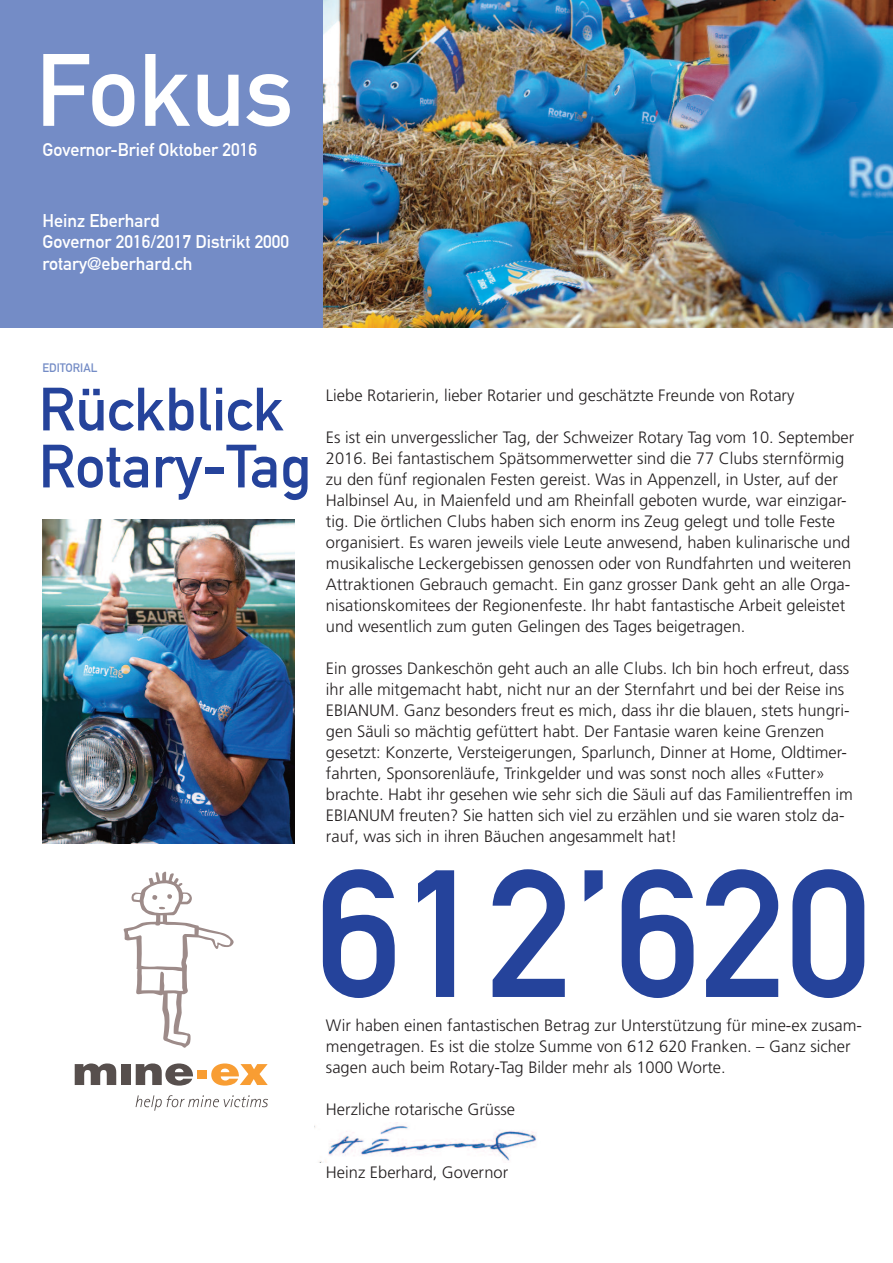
<style>
.page{position:relative;width:893px;height:1263px;background:#fff}
.page>*{position:absolute;margin:0;border:0;box-sizing:border-box;transform-origin:0 0}
.t1{font:700 177.9px "DIN Alternate";color:#25439b}
.t2{font:700 100.95px "DIN Alternate";color:#fff}
.t3{font:700 60px/57px "DIN Alternate";color:#25439b}
.t4{font:700 18px/21.6px "DIN Alternate";color:#fff}
.t5{font:300 16.5px/21px "Frutiger";color:#231f20}
.t6{font:700 12px "DIN Alternate";color:#748cc6}
</style>
<div class="page">
<div style="left:0;top:0;width:343px;height:327px;background:#748cc6"></div>
<img style="left:323px;top:0;width:570px;height:327px">
<img style="left:43px;top:519px;width:252px;height:325px">
<img style="left:315px;top:1122px;width:222px;height:40px">
<div style="left:121px;top:1064px;width:10px;height:21px;background:#574f4d"></div>
<svg style="left:75px;top:1063px;width:41px;height:22px"></svg>
<svg style="left:136px;top:1063px;width:57px;height:22px"></svg>
<div style="left:197px;top:1071px;width:10px;height:8px;background:#f89d33"></div>
<svg style="left:211px;top:1063px;width:57px;height:22px"></svg>
<svg style="left:136px;top:1095px;width:132px;height:16px"></svg>
<svg style="left:123px;top:871px;width:111px;height:177px"></svg>
<h2 class="t2" style="left:36px;top:31px;width:259px">Fokus</h2>
<p class="t4" style="left:43px;top:139px;width:216px">Governor-Brief Oktober 2016</p>
<p class="t4" style="left:43px;top:210px;width:248px">Heinz Eberhard<br>Governor 2016/2017 Distrikt 2000 rotary@eberhard.ch</p>
<p class="t6" style="left:43px;top:361px;width:56px">EDITORIAL</p>
<h3 class="t3" style="left:39px;top:381px;width:274px">Rückblick<br>Rotary-Tag</h3>
<p class="t5" style="left:326px;top:386px;width:470px">Liebe Rotarierin, lieber Rotarier und geschätzte Freunde von Rotary</p>
<p class="t5" style="left:326px;top:428px;width:530px">Es ist ein unvergesslicher Tag, der Schweizer Rotary Tag vom 10. September 2016. Bei fantastischem Spätsommerwetter sind die 77 Clubs sternförmig zu den fünf regionalen Festen gereist. Was in Appenzell, in Uster, auf der Halbinsel Au, in Maienfeld und am Rheinfall geboten wurde, war einzigar&shy;tig. Die örtlichen Clubs haben sich enorm ins Zeug gelegt und tolle Feste organisiert. Es waren jeweils viele Leute anwesend, haben kulinarische und musikalische Leckergebissen genossen oder von Rundfahrten und weiteren Attraktionen Gebrauch gemacht. Ein ganz grosser Dank geht an alle Orga&shy;nisationskomitees der Regionenfeste. Ihr habt fantastische Arbeit geleistet und wesentlich zum guten Gelingen des Tages beigetragen.</p>
<p class="t5" style="left:326px;top:659px;width:528px">Ein grosses Dankeschön geht auch an alle Clubs. Ich bin hoch erfreut, dass ihr alle mitgemacht habt, nicht nur an der Sternfahrt und bei der Reise ins EBIANUM. Ganz besonders freut es mich, dass ihr die blauen, stets hungri&shy;gen Säuli so mächtig gefüttert habt. Der Fantasie waren keine Grenzen gesetzt: Konzerte, Versteigerungen, Sparlunch, Dinner at Home, Oldtimer&shy;fahrten, Sponsorenläufe, Trinkgelder und was sonst noch alles «Futter» brachte. Habt ihr gesehen wie sehr sich die Säuli auf das Familientreffen im EBIANUM freuten? Sie hatten sich viel zu erzählen und sie waren stolz da&shy;rauf, was sich in ihren Bäuchen angesammelt hat!</p>
<h1 class="t1" style="left:316px;top:830px;width:556px">612’620</h1>
<p class="t5" style="left:326px;top:1016px;width:537px">Wir haben einen fantastischen Betrag zur Unterstützung für mine-ex zusam&shy;mengetragen. Es ist die stolze Summe von 612 620 Franken. – Ganz sicher sagen auch beim Rotary-Tag Bilder mehr als 1000 Worte.</p>
<p class="t5" style="left:326px;top:1100px;width:191px">Herzliche rotarische Grüsse</p>
<p class="t5" style="left:326px;top:1163px;width:184px">Heinz Eberhard, Governor</p>
</div>
